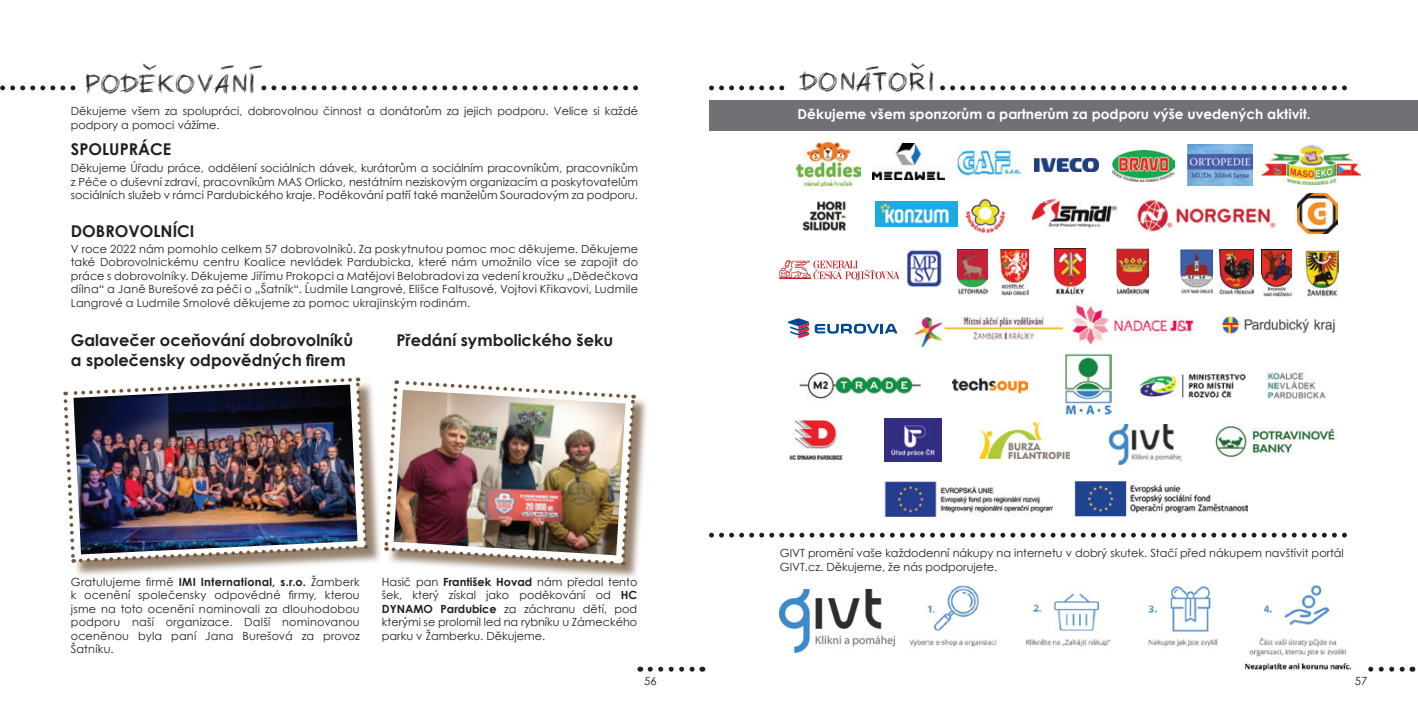
<style>
.page{position:relative;width:1418px;height:727px;background:#fff}
.page>*{position:absolute;margin:0;border:0;box-sizing:border-box;transform-origin:0 0}
.t1{font:25px "PW Chalk";color:#231f20}
.t2{font:700 16.25px/19.5px "Century Gothic";color:#231f20}
.t3{font:700 13.75px "Century Gothic";color:#fff}
.t4{font:11.25px/13.5px "Century Gothic";color:#231f20;text-align:justify}
.s1{font-weight:700}
</style>
<div class="page">
<svg style="left:13px;top:85px;width:623px;height:5px"></svg>
<div style="left:80px;top:73px;width:179px;height:29px;background:#fff"></div>
<svg style="left:721px;top:85px;width:624px;height:5px"></svg>
<div style="left:789px;top:73px;width:149px;height:29px;background:#fff"></div>
<svg style="left:143px;top:63px;width:13px;height:7px"></svg>
<svg style="left:221px;top:65px;width:13px;height:5px"></svg>
<svg style="left:249px;top:65px;width:13px;height:5px"></svg>
<svg style="left:721px;top:532px;width:624px;height:5px"></svg>
<svg style="left:650px;top:666px;width:45px;height:5px"></svg>
<svg style="left:1368px;top:666px;width:44px;height:5px"></svg>
<div style="left:66px;top:380px;width:316px;height:198px;background:#73573d;opacity:.75"></div>
<svg style="left:63px;top:377px;width:306px;height:187px"></svg>
<svg style="left:865px;top:66px;width:14px;height:4px"></svg>
<svg style="left:911px;top:62px;width:13px;height:8px"></svg>
<img style="left:73px;top:384px;width:284px;height:170px">
<div style="left:387px;top:383px;width:263px;height:197px;background:#73573d;opacity:.75"></div>
<svg style="left:384px;top:380px;width:253px;height:187px"></svg>
<img style="left:393px;top:390px;width:232px;height:165px">
<img style="left:894px;top:585px;width:458px;height:86px">
<img style="left:780px;top:589px;width:114px;height:63px">
<div style="left:709px;top:100px;width:708px;height:31px;background:#717074"></div>
<img style="left:1137px;top:199px;width:139px;height:33px">
<img style="left:802px;top:201px;width:44px;height:30px">
<img style="left:875px;top:202px;width:82px;height:24px">
<img style="left:796px;top:142px;width:64px;height:44px">
<svg style="left:779px;top:260px;width:120px;height:20px"></svg>
<img style="left:907px;top:249px;width:35px;height:38px">
<img style="left:1261px;top:145px;width:99px;height:39px">
<img style="left:1219px;top:249px;width:34px;height:46px">
<img style="left:1261px;top:249px;width:30px;height:47px">
<img style="left:1305px;top:249px;width:33px;height:47px">
<img style="left:1065px;top:353px;width:46px;height:62px">
<img style="left:915px;top:317px;width:147px;height:29px">
<img style="left:872px;top:143px;width:72px;height:36px">
<img style="left:1034px;top:158px;width:64px;height:14px">
<img style="left:1000px;top:249px;width:28px;height:47px">
<img style="left:1054px;top:248px;width:31px;height:46px">
<img style="left:957px;top:249px;width:30px;height:46px">
<img style="left:1180px;top:249px;width:32px;height:45px">
<img style="left:1116px;top:249px;width:32px;height:47px">
<img style="left:1139px;top:374px;width:107px;height:24px">
<img style="left:1112px;top:150px;width:62px;height:31px">
<img style="left:965px;top:199px;width:41px;height:35px">
<img style="left:1187px;top:144px;width:65px;height:41px">
<img style="left:1222px;top:316px;width:113px;height:18px">
<img style="left:1072px;top:304px;width:122px;height:41px">
<img style="left:799px;top:372px;width:122px;height:27px">
<img style="left:1031px;top:198px;width:85px;height:30px">
<img style="left:1109px;top:424px;width:72px;height:40px">
<img style="left:1265px;top:369px;width:61px;height:30px">
<img style="left:1215px;top:426px;width:121px;height:32px">
<img style="left:789px;top:417px;width:54px;height:43px">
<img style="left:884px;top:418px;width:57px;height:43px">
<img style="left:979px;top:421px;width:90px;height:37px">
<img style="left:1074px;top:481px;width:173px;height:35px">
<img style="left:884px;top:481px;width:168px;height:35px">
<img style="left:1297px;top:193px;width:40px;height:40px">
<img style="left:957px;top:150px;width:65px;height:26px">
<img style="left:952px;top:377px;width:75px;height:17px">
<svg style="left:787px;top:318px;width:110px;height:20px"></svg>
<h1 class="t1" style="left:86px;top:72px;width:172px">PODEKOVANI</h1>
<h1 class="t1" style="left:801px;top:70px;width:136px">DONATORI</h1>
<p class="t4" style="left:71px;top:104px;width:568px">Děkujeme všem za spolupráci, dobrovolnou činnost a donátorům za jejich podporu. Velice si každé podpory a pomoci vážíme.</p>
<p class="t4" style="left:71px;top:161px;width:568px">Děkujeme Úřadu práce, oddělení sociálních dávek, kurátorům a sociálním pracovníkům, pracovníkům z Péče o duševní zdraví, pracovníkům MAS Orlicko, nestátním neziskovým organizacím a poskytovatelům sociálních služeb v rámci Pardubického kraje. Poděkování patří také manželům Souradovým za podporu.</p>
<p class="t3" style="left:797px;top:104px;width:514px">Děkujeme všem sponzorům a partnerům za podporu výše uvedených aktivit.</p>
<h2 class="t2" style="left:71px;top:139px;width:102px">SPOLUPRÁCE</h2>
<h2 class="t2" style="left:71px;top:221px;width:125px">DOBROVOLNÍCI</h2>
<p class="t4" style="left:71px;top:242px;width:568px">V roce 2022 nám pomohlo celkem 57 dobrovolníků. Za poskytnutou pomoc moc děkujeme. Děkujeme také Dobrovolnickému centru Koalice nevládek Pardubicka, které nám umožnilo více se zapojit do práce s dobrovolníky. Děkujeme Jiřímu Prokopci a Matějovi Belobradovi za vedení kroužku „Dědečkova dílna“ a Janě Burešové za péči o „Šatník“. Ĺudmile Langrové, Elišce Faltusové, Vojtovi Křikavovi, Ludmile Langrové a Ludmile Smolové děkujeme za pomoc ukrajinským rodinám.</p>
<h2 class="t2" style="left:71px;top:329px;width:284px">Galavečer oceňování dobrovolníků a společensky odpovědných firem</h2>
<h2 class="t2" style="left:396px;top:329px;width:218px">Předání symbolického šeku</h2>
<p class="t4" style="left:71px;top:574px;width:290px">Gratulujeme firmě <span class="s1">IMI International, s.r.o.</span> Žamberk k ocenění společensky odpovědné firmy, kterou jsme na toto ocenění nominovali za dlouhodobou podporu naší organizace. Další nominovanou oceněnou byla paní Jana Burešová za provoz Šatníku.</p>
<p class="t4" style="left:382px;top:574px;width:257px">Hasič pan <span class="s1">František Hovad</span> nám předal tento šek, který získal jako poděkování od <span class="s1">HC DYNAMO Pardubice</span> za záchranu dětí, pod kterými se prolomil led na rybníku u Zámeckého parku v Žamberku. Děkujeme.</p>
<p class="t4" style="left:780px;top:546px;width:565px">GIVT promění vaše každodenní nákupy na internetu v dobrý skutek. Stačí před nákupem navštívit portál<br>GIVT.cz. Děkujeme, že nás podporujete.</p>
<p class="t4" style="left:644px;top:673px;width:14px">56</p>
<p class="t4" style="left:1354px;top:673px;width:14px">57</p>
</div>
